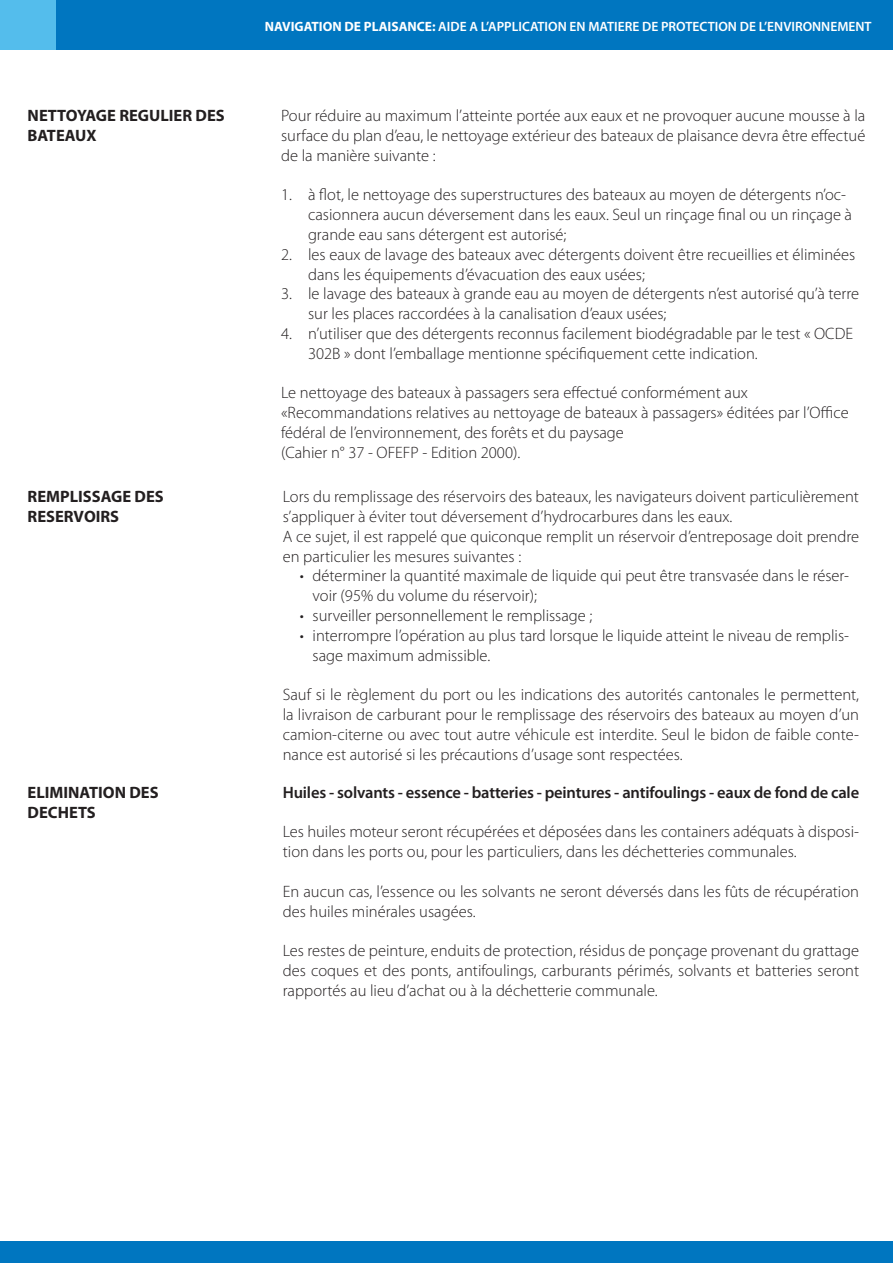
<style>
.page{position:relative;width:893px;height:1263px;background:#fff}
.page>*{position:absolute;margin:0;border:0;box-sizing:border-box;transform-origin:0 0}
.t1{font:300 16.5px/19.8px "Myriad Pro";color:#231f20}
.t2{font:600 16.5px "Myriad Pro";letter-spacing:-.01em;color:#231f20}
.t3{font:700 16.5px/19.8px "Myriad Pro";color:#231f20}
.t4{font:600 13.5px "Myriad Pro";color:#fff}
.s1{font-weight:700}
</style>
<div class="page">
<div style="left:0;top:0;width:893px;height:50px;background:#0076c0"></div>
<div style="left:0;top:0;width:55px;height:50px;background:#54bdec"></div>
<div style="left:0;top:1242px;width:893px;height:21px;background:#0076c0"></div>
<p class="t4" style="left:265px;top:18px;width:608px"><span class="s1">NAVIGATION DE PLAISANCE:</span> AIDE A L’APPLICATION EN MATIERE DE PROTECTION DE L’ENVIRONNEMENT</p>
<p class="t3" style="left:28px;top:105px;width:199px">NETTOYAGE REGULIER DES<br>BATEAUX</p>
<p class="t1" style="left:281px;top:106px;width:586px;text-align:justify">Pour réduire au maximum l’atteinte portée aux eaux et ne provoquer aucune mousse à la surface du plan d’eau, le nettoyage extérieur des bateaux de plaisance devra être effectué de la manière suivante :</p>
<p class="t1" style="left:308px;top:185px;width:545px;text-indent:-27px">1. à flot, le nettoyage des superstructures des bateaux au moyen de détergents n’oc&shy;casionnera aucun déversement dans les eaux. Seul un rinçage final ou un rinçage à grande eau sans détergent est autorisé;</p>
<p class="t1" style="left:308px;top:244px;width:549px;text-indent:-27px">2. les eaux de lavage des bateaux avec détergents doivent être recueillies et éliminées dans les équipements d’évacuation des eaux usées;</p>
<p class="t1" style="left:308px;top:284px;width:553px;text-indent:-27px">3. le lavage des bateaux à grande eau au moyen de détergents n’est autorisé qu’à terre sur les places raccordées à la canalisation d’eaux usées;</p>
<p class="t1" style="left:308px;top:323px;width:546px;text-indent:-27px">4. n’utiliser que des détergents reconnus facilement biodégradable par le test « OCDE<br>302B » dont l’emballage mentionne spécifiquement cette indication.</p>
<p class="t1" style="left:281px;top:383px;width:569px">Le nettoyage des bateaux à passagers sera effectué conformément aux «Recommandations relatives au nettoyage de bateaux à passagers» éditées par l’Office fédéral de l’environnement, des forêts et du paysage<br>(Cahier n° 37 - OFEFP - Edition 2000).</p>
<p class="t3" style="left:28px;top:486px;width:138px">REMPLISSAGE DES<br>RESERVOIRS</p>
<p class="t1" style="left:283px;top:486px;width:578px">Lors du remplissage des réservoirs des bateaux, les navigateurs doivent particulièrement s’appliquer à éviter tout déversement d’hydrocarbures dans les eaux.<br>A ce sujet, il est rappelé que quiconque remplit un réservoir d’entreposage doit prendre en particulier les mesures suivantes :</p>
<p class="t1" style="left:313px;top:566px;width:538px;text-indent:-13px">• déterminer la quantité maximale de liquide qui peut être transvasée dans le réser&shy;voir (95% du volume du réservoir);</p>
<p class="t1" style="left:300px;top:605px;width:294px">• surveiller personnellement le remplissage ;</p>
<p class="t1" style="left:313px;top:625px;width:538px;text-indent:-13px">• interrompre l’opération au plus tard lorsque le liquide atteint le niveau de remplis&shy;sage maximum admissible.</p>
<p class="t1" style="left:283px;top:684px;width:578px;text-align:justify">Sauf si le règlement du port ou les indications des autorités cantonales le permettent, la livraison de carburant pour le remplissage des réservoirs des bateaux au moyen d’un camion-citerne ou avec tout autre véhicule est interdite. Seul le bidon de faible conte&shy;nance est autorisé si les précautions d’usage sont respectées.</p>
<p class="t3" style="left:28px;top:782px;width:132px">ELIMINATION DES<br>DECHETS</p>
<p class="t2" style="left:283px;top:782px;width:578px">Huiles - solvants - essence - batteries - peintures - antifoulings - eaux de fond de cale</p>
<p class="t1" style="left:283px;top:822px;width:578px">Les huiles moteur seront récupérées et déposées dans les containers adéquats à disposi&shy;tion dans les ports ou, pour les particuliers, dans les déchetteries communales.</p>
<p class="t1" style="left:283px;top:881px;width:578px">En aucun cas, l’essence ou les solvants ne seront déversés dans les fûts de récupération des huiles minérales usagées.</p>
<p class="t1" style="left:283px;top:941px;width:578px;text-align:justify">Les restes de peinture, enduits de protection, résidus de ponçage provenant du grattage des coques et des ponts, antifoulings, carburants périmés, solvants et batteries seront rapportés au lieu d’achat ou à la déchetterie communale.</p>
</div>
